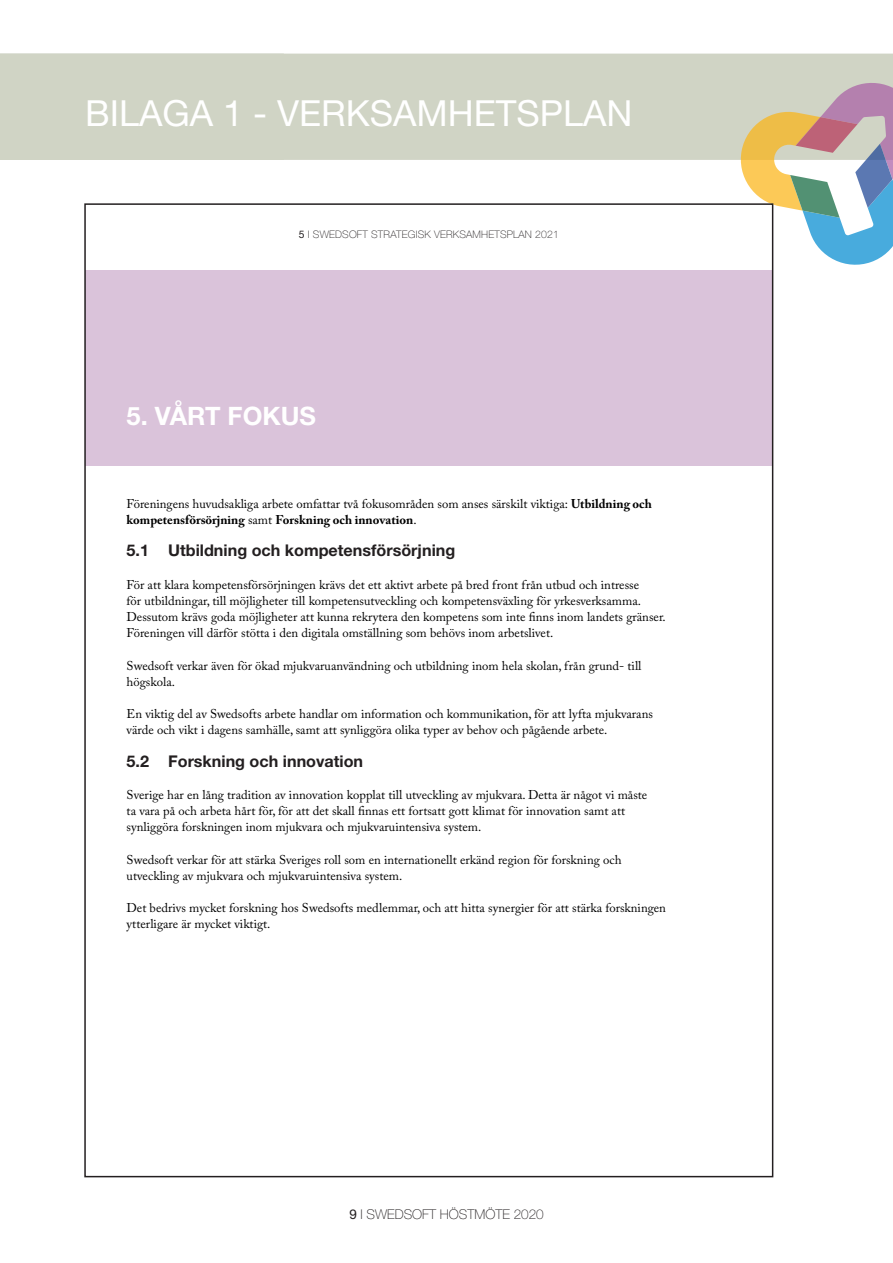
<style>
.page{position:relative;width:893px;height:1263px;background:#fff}
.page>*{position:absolute;margin:0;border:0;box-sizing:border-box;transform-origin:0 0}
.Rubrik{font:36px "Helvetica Neue LT Std";color:#fff}
.t1{font:700 25.35px "Helvetica Neue LT Std";color:#fff}
.t2{font:700 16.2px "Helvetica Neue LT Std";color:#231f20}
.t3{font:100 13.5px "Helvetica Neue LT Std";color:#231f20}
.t4{font:12.75px/16.2px "Adobe Caslon Pro";color:#000}
.t5{font:100 10.35px "Helvetica Neue LT Std";letter-spacing:.02em;color:#231f20}
.s1{font-weight:400}
.s2{font-weight:700}
</style>
<div class="page">
<div style="left:284px;top:54px;width:609px;height:106px;background:#d0d4c5"></div>
<svg style="left:741px;top:83px;width:152px;height:182px"></svg>
<div style="left:0;top:54px;width:284px;height:106px;background:#d0d4c5"></div>
<div style="left:85px;top:204px;width:688px;height:972px;background:#fff"></div>
<div style="left:86px;top:271px;width:686px;height:195px;background:#dac3da"></div>
<p class="Rubrik" style="left:85px;top:91px;width:549px">BILAGA 1 - VERKSAMHETSPLAN</p>
<p class="t5" style="left:299px;top:228px;width:262px"><span class="s1">5</span> I SWEDSOFT STRATEGISK VERKSAMHETSPLAN 2021</p>
<p class="t1" style="left:127px;top:400px;width:191px">5. VÅRT FOKUS</p>
<p class="t4" style="left:127px;top:495px;width:527px">Föreningens huvudsakliga arbete omfattar två fokusområden som anses särskilt viktiga: <span class="s2">Utbildning och kompetensförsörjning</span> samt <span class="s2">Forskning och innovation</span>.</p>
<p class="t2" style="left:127px;top:541px;width:330px">5.1 Utbildning och kompetensförsörjning</p>
<p class="t4" style="left:127px;top:576px;width:541px">För att klara kompetensförsörjningen krävs det ett aktivt arbete på bred front från utbud och intresse<br>för utbildningar, till möjligheter till kompetensutveckling och kompetensväxling för yrkesverksamma.<br>Dessutom krävs goda möjligheter att kunna rekrytera den kompetens som inte finns inom landets gränser.<br>Föreningen vill därför stötta i den digitala omställning som behövs inom arbetslivet.</p>
<p class="t4" style="left:127px;top:657px;width:516px">Swedsoft verkar även för ökad mjukvaruanvändning och utbildning inom hela skolan, från grund- till högskola.</p>
<p class="t4" style="left:127px;top:706px;width:528px">En viktig del av Swedsofts arbete handlar om information och kommunikation, för att lyfta mjukvarans värde och vikt i dagens samhälle, samt att synliggöra olika typer av behov och pågående arbete.</p>
<p class="t2" style="left:127px;top:751px;width:238px">5.2 Forskning och innovation</p>
<p class="t4" style="left:127px;top:786px;width:522px">Sverige har en lång tradition av innovation kopplat till utveckling av mjukvara. Detta är något vi måste ta vara på och arbeta hårt för, för att det skall finnas ett fortsatt gott klimat för innovation samt att synliggöra forskningen inom mjukvara och mjukvaruintensiva system.</p>
<p class="t4" style="left:127px;top:851px;width:496px">Swedsoft verkar för att stärka Sveriges roll som en internationellt erkänd region för forskning och utveckling av mjukvara och mjukvaruintensiva system.</p>
<p class="t4" style="left:127px;top:900px;width:541px">Det bedrivs mycket forskning hos Swedsofts medlemmar, och att hitta synergier för att stärka forskningen ytterligare är mycket viktigt.</p>
<p class="t3" style="left:349px;top:1206px;width:196px"><span class="s1">9</span> I SWEDSOFT HÖSTMÖTE 2020</p>
</div>
